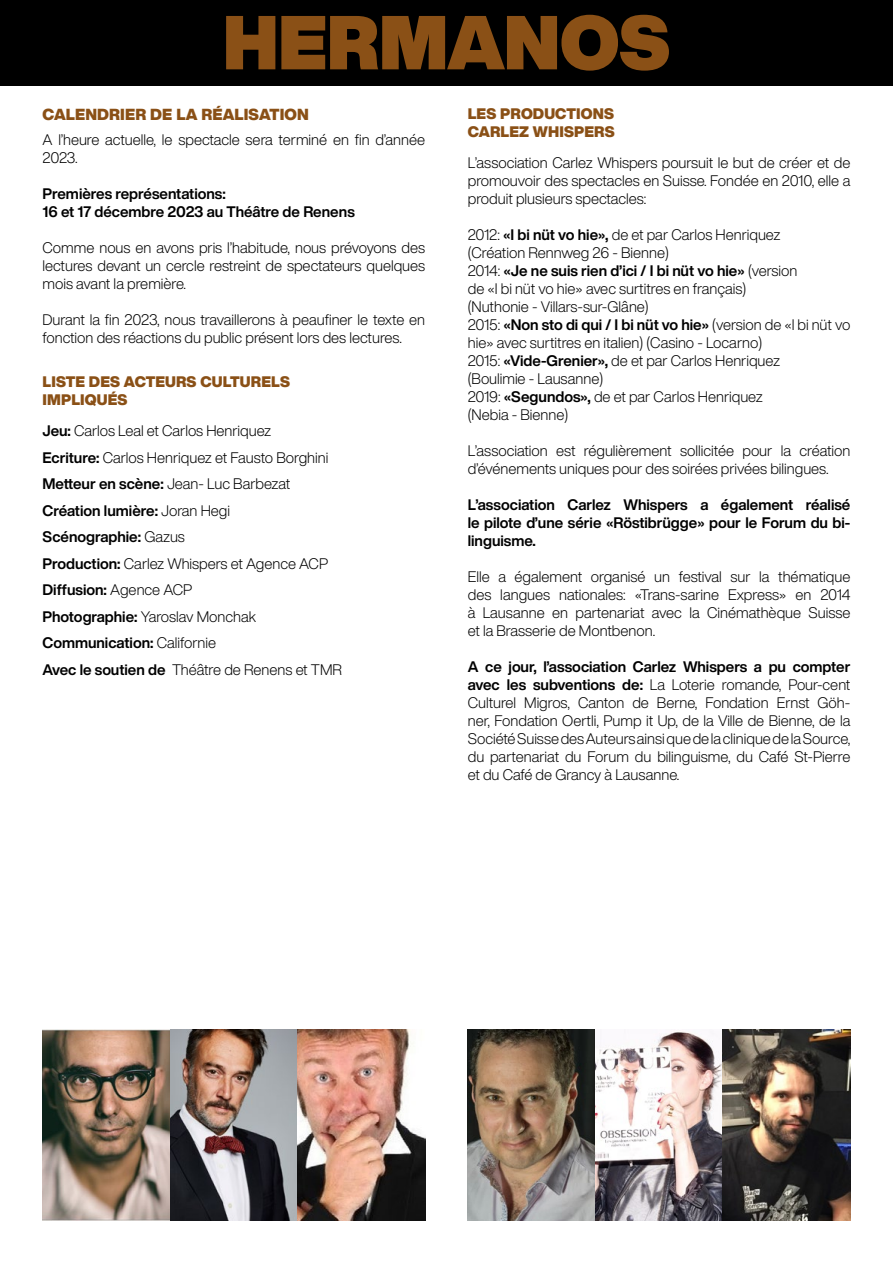
<style>
.page{position:relative;width:893px;height:1263px;background:#fff}
.page>*{position:absolute;margin:0;border:0;box-sizing:border-box;transform-origin:0 0}
.t1{font:900 expanded 75px "Helvetica Now Display";color:#8a5016}
.t2{font:900 15.75px "Helvetica Now Display";letter-spacing:.01em;color:#8a5016}
.t3{font:300 15px/18px "Helvetica Now Display";color:#000}
.t4{font:700 15px/18px "Helvetica Now Display";color:#000;text-align:justify}
.t5{font:900 15px/18px "Helvetica Now Display";letter-spacing:.01em;color:#8a5016}
.s1{font-weight:700}
</style>
<div class="page">
<div style="left:0;top:0;width:893px;height:85px;background:#000"></div>
<img style="left:43px;top:1029px;width:382px;height:191px">
<img style="left:468px;top:1029px;width:382px;height:191px">
<h1 class="t1" style="left:223px;top:-11px;width:448px">HERMANOS</h1>
<p class="t5" style="left:468px;top:105px;width:148px">LES PRODUCTIONS<br>CARLEZ WHISPERS</p>
<p class="t2" style="left:43px;top:104px;width:268px">CALENDRIER DE LA RÉALISATION</p>
<p class="t3" style="left:43px;top:130px;width:384px">A l’heure actuelle, le spectacle sera terminé en fin d’année<br>2023.</p>
<p class="t4" style="left:43px;top:185px;width:314px">Premières représentations:<br>16 et 17 décembre 2023 au Théâtre de Renens</p>
<p class="t3" style="left:43px;top:238px;width:384px;text-align:justify">Comme nous en avons pris l’habitude, nous prévoyons des lectures devant un cercle restreint de spectateurs quelques mois avant la première.</p>
<p class="t3" style="left:43px;top:310px;width:384px">Durant la fin 2023, nous travaillerons à peaufiner le texte en fonction des réactions du public présent lors des lectures.</p>
<p class="t3" style="left:468px;top:153px;width:384px;text-align:justify">L’association Carlez Whispers poursuit le but de créer et de promouvoir des spectacles en Suisse. Fondée en 2010, elle a produit plusieurs spectacles:</p>
<p class="t3" style="left:468px;top:225px;width:384px">2012: <span class="s1">«I bi nüt vo hie»,</span> de et par Carlos Henriquez<br>(Création Rennweg 26 - Bienne)<br>2014: <span class="s1">«Je ne suis rien d’ici / I bi nüt vo hie»</span> (version<br>de «I bi nüt vo hie» avec surtitres en français)<br>(Nuthonie - Villars-sur-Glâne)<br>2015: <span class="s1">«Non sto di qui / I bi nüt vo hie»</span> (version de «I bi nüt vo hie» avec surtitres en italien) (Casino - Locarno)<br>2015: <span class="s1">«Vide-Grenier»,</span> de et par Carlos Henriquez<br>(Boulimie - Lausanne)<br>2019: <span class="s1">«Segundos»,</span> de et par Carlos Henriquez<br>(Nebia - Bienne)</p>
<p class="t3" style="left:468px;top:441px;width:384px">L’association est régulièrement sollicitée pour la création d’événements uniques pour des soirées privées bilingues.</p>
<p class="t4" style="left:468px;top:495px;width:384px">L’association Carlez Whispers a également réalisé le pilote d’une série «Röstibrügge» pour le Forum du bi&shy;linguisme.</p>
<p class="t3" style="left:468px;top:567px;width:384px;text-align:justify">Elle a également organisé un festival sur la thématique des langues nationales: «Trans-sarine Express» en 2014 à Lausanne en partenariat avec la Cinémathèque Suisse et la Brasserie de Montbenon.</p>
<p class="t3" style="left:468px;top:657px;width:384px;text-align:justify"><span class="s1">A ce jour, l’association Carlez Whispers a pu compter avec les subventions de:</span> La Loterie romande, Pour-cent Culturel Migros, Canton de Berne, Fondation Ernst Göh&shy;ner, Fondation Oertli, Pump it Up, de la Ville de Bienne, de la Société Suisse des Auteurs ainsi que de la clinique de la Source, du partenariat du Forum du bilinguisme, du Café St-Pierre et du Café de Grancy à Lausanne.</p>
<p class="t5" style="left:43px;top:373px;width:249px">LISTE DES ACTEURS CULTURELS<br>IMPLIQUÉS</p>
<p class="t3" style="left:43px;top:417px;width:301px;line-height:26.5px"><span class="s1">Jeu:</span> Carlos Leal et Carlos Henriquez<br><span class="s1">Ecriture:</span> Carlos Henriquez et Fausto Borghini <span class="s1">Metteur en scène:</span> Jean- Luc Barbezat <span class="s1">Création lumière:</span> Joran Hegi<br><span class="s1">Scénographie:</span> Gazus<br><span class="s1">Production:</span> Carlez Whispers et Agence ACP <span class="s1">Diffusion:</span> Agence ACP<br><span class="s1">Photographie:</span> Yaroslav Monchak <span class="s1">Communication:</span> Californie<br><span class="s1">Avec le soutien de</span> Théâtre de Renens et TMR</p>
</div>
